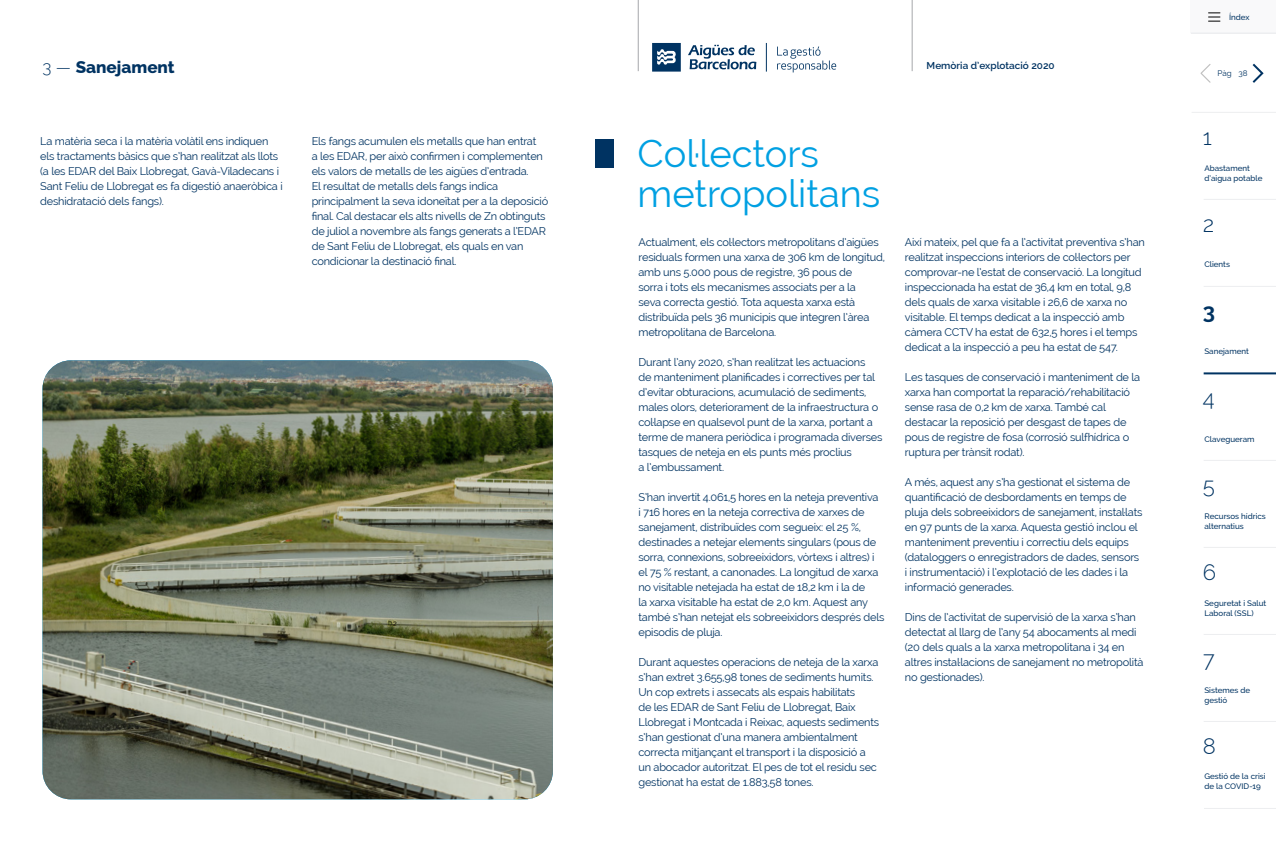
<style>
.page{position:relative;width:1276px;height:842px;background:#fff}
.page>*{position:absolute;margin:0;border:0;box-sizing:border-box;transform-origin:0 0}
.t1{font:38px/40px "Raleway";color:#00a0e2}
.t2{font:300 22px "Raleway";color:#003362}
.t3{font:700 22px "Raleway";color:#003362}
.t4{font:800 17px "Raleway";color:#003362}
.t5{font:11px/15px "Raleway";letter-spacing:-.02em;color:#003362}
.t6{font:600 10px "Raleway";color:#003362}
.t7{font:500 8px/10px "Raleway";color:#003362}
.t8{font:8px "Raleway";color:#003362}
.s1{font-weight:300}
</style>
<div class="page">
<img style="left:43px;top:360px;width:510px;height:439px">
<div style="left:595px;top:140px;width:19px;height:28px;background:#003362"></div>
<hr style="left:1191px;top:112px;width:85px;height:1px;background:#edeef0">
<div style="left:1191px;top:0;width:85px;height:33px;background:#f9f9fa"></div>
<svg style="left:1208px;top:12px;width:12px;height:10px"></svg>
<svg style="left:1200px;top:64px;width:11px;height:19px"></svg>
<hr style="left:1191px;top:33px;width:85px;height:1px;background:#edeef0">
<hr style="left:1203px;top:460px;width:73px;height:1px;background:#edeef0">
<hr style="left:1203px;top:199px;width:73px;height:1px;background:#edeef0">
<hr style="left:1204px;top:808px;width:72px;height:1px;background:#edeef0">
<hr style="left:1203px;top:547px;width:73px;height:1px;background:#edeef0">
<hr style="left:1203px;top:286px;width:73px;height:1px;background:#edeef0">
<hr style="left:1203px;top:634px;width:73px;height:1px;background:#edeef0">
<hr style="left:1203px;top:721px;width:73px;height:1px;background:#edeef0">
<svg style="left:1252px;top:63px;width:12px;height:20px"></svg>
<hr style="left:1203px;top:372px;width:73px;height:2px;background:#003362">
<hr style="left:638px;top:0;width:1px;height:71px;background:#a5a7aa">
<hr style="left:912px;top:0;width:1px;height:71px;background:#a5a7aa">
<svg style="left:652px;top:43px;width:29px;height:29px"></svg>
<svg style="left:688px;top:45px;width:68px;height:24px"></svg>
<svg style="left:766px;top:43px;width:1px;height:29px"></svg>
<svg style="left:777px;top:47px;width:59px;height:25px"></svg>
<h3 class="t4" style="left:43px;top:57px;width:134px"><span class="s1">3 —</span> Sanejament</h3>
<p class="t6" style="left:926px;top:60px;width:130px">Memòria d’explotació 2020</p>
<p class="t5" style="left:40px;top:134px;width:244px">La matèria seca i la matèria volàtil ens indiquen els tractaments bàsics que s’han realitzat als llots (a les EDAR del Baix Llobregat, Gavà-Viladecans i Sant Feliu de Llobregat es fa digestió anaeròbica i deshidratació dels fangs).</p>
<p class="t5" style="left:312px;top:134px;width:238px">Els fangs acumulen els metalls que han entrat<br>a les EDAR, per això confirmen i complementen els valors de metalls de les aigües d’entrada.<br>El resultat de metalls dels fangs indica principalment la seva idoneïtat per a la deposició final. Cal destacar els alts nivells de Zn obtinguts de juliol a novembre als fangs generats a l’EDAR de Sant Feliu de Llobregat, els quals en van condicionar la destinació final.</p>
<h1 class="t1" style="left:637px;top:133px;width:244px">Col·lectors metropolitans</h1>
<p class="t5" style="left:638px;top:235px;width:248px">Actualment, els col·lectors metropolitans d’aigües residuals formen una xarxa de 306 km de longitud, amb uns 5.000 pous de registre, 36 pous de<br>sorra i tots els mecanismes associats per a la<br>seva correcta gestió. Tota aquesta xarxa està distribuïda pels 36 municipis que integren l’àrea metropolitana de Barcelona.</p>
<p class="t5" style="left:638px;top:355px;width:245px">Durant l’any 2020, s’han realitzat les actuacions<br>de manteniment planificades i correctives per tal d’evitar obturacions, acumulació de sediments, males olors, deteriorament de la infraestructura o col·lapse en qualsevol punt de la xarxa, portant a terme de manera periòdica i programada diverses tasques de neteja en els punts més proclius<br>a l’embussament.</p>
<p class="t5" style="left:638px;top:490px;width:247px">S’han invertit 4.061,5 hores en la neteja preventiva<br>i 716 hores en la neteja correctiva de xarxes de sanejament, distribuïdes com segueix: el 25 %, destinades a netejar elements singulars (pous de sorra, connexions, sobreeixidors, vòrtexs i altres) i el 75 % restant, a canonades. La longitud de xarxa no visitable netejada ha estat de 18,2 km i la de<br>la xarxa visitable ha estat de 2,0 km. Aquest any també s’han netejat els sobreeixidors després dels episodis de pluja.</p>
<p class="t5" style="left:638px;top:655px;width:242px">Durant aquestes operacions de neteja de la xarxa s’han extret 3.655,98 tones de sediments humits.<br>Un cop extrets i assecats als espais habilitats<br>de les EDAR de Sant Feliu de Llobregat, Baix Llobregat i Montcada i Reixac, aquests sediments s’han gestionat d’una manera ambientalment correcta mitjançant el transport i la disposició a un abocador autoritzat. El pes de tot el residu sec gestionat ha estat de 1.883,58 tones.</p>
<p class="t5" style="left:905px;top:235px;width:241px">Així mateix, pel que fa a l’activitat preventiva s’han realitzat inspeccions interiors de col·lectors per comprovar-ne l’estat de conservació. La longitud inspeccionada ha estat de 36,4 km en total, 9,8 dels quals de xarxa visitable i 26,6 de xarxa no visitable. El temps dedicat a la inspecció amb càmera CCTV ha estat de 632,5 hores i el temps dedicat a la inspecció a peu ha estat de 547.</p>
<p class="t5" style="left:905px;top:370px;width:237px">Les tasques de conservació i manteniment de la xarxa han comportat la reparació/rehabilitació sense rasa de 0,2 km de xarxa. També cal destacar la reposició per desgast de tapes de pous de registre de fosa (corrosió sulfhídrica o ruptura per trànsit rodat).</p>
<p class="t5" style="left:905px;top:475px;width:239px">A més, aquest any s’ha gestionat el sistema de quantificació de desbordaments en temps de pluja dels sobreeixidors de sanejament, instal·lats en 97 punts de la xarxa. Aquesta gestió inclou el manteniment preventiu i correctiu dels equips (dataloggers o enregistradors de dades, sensors i instrumentació) i l’explotació de les dades i la informació generades.</p>
<p class="t5" style="left:905px;top:610px;width:240px">Dins de l’activitat de supervisió de la xarxa s’han detectat al llarg de l’any 54 abocaments al medi (20 dels quals a la xarxa metropolitana i 34 en altres instal·lacions de sanejament no metropolità no gestionades).</p>
<p class="t7" style="left:1229px;top:12px;width:22px">Índex</p>
<p class="t8" style="left:1217px;top:69px;width:32px">Pàg 38</p>
<h2 class="t2" style="left:1203px;top:125px;width:11px">1</h2>
<p class="t7" style="left:1204px;top:163px;width:60px">Abastament d’aigua potable</p>
<h2 class="t2" style="left:1203px;top:211px;width:13px">2</h2>
<p class="t7" style="left:1204px;top:259px;width:27px">Clients</p>
<h2 class="t3" style="left:1203px;top:298px;width:14px">3</h2>
<p class="t7" style="left:1204px;top:346px;width:46px">Sanejament</p>
<h2 class="t2" style="left:1203px;top:386px;width:13px">4</h2>
<p class="t7" style="left:1204px;top:434px;width:52px">Clavegueram</p>
<h2 class="t2" style="left:1203px;top:473px;width:14px">5</h2>
<p class="t7" style="left:1204px;top:511px;width:63px">Recursos hídrics alternatius</p>
<h2 class="t2" style="left:1203px;top:560px;width:15px">6</h2>
<p class="t7" style="left:1204px;top:598px;width:63px">Seguretat i Salut<br>Laboral (SSL)</p>
<h2 class="t2" style="left:1203px;top:647px;width:13px">7</h2>
<p class="t7" style="left:1204px;top:685px;width:47px">Sistemes de gestió</p>
<h2 class="t2" style="left:1203px;top:733px;width:15px">8</h2>
<p class="t7" style="left:1204px;top:771px;width:63px">Gestió de la crisi de la COVID-19</p>
</div>
